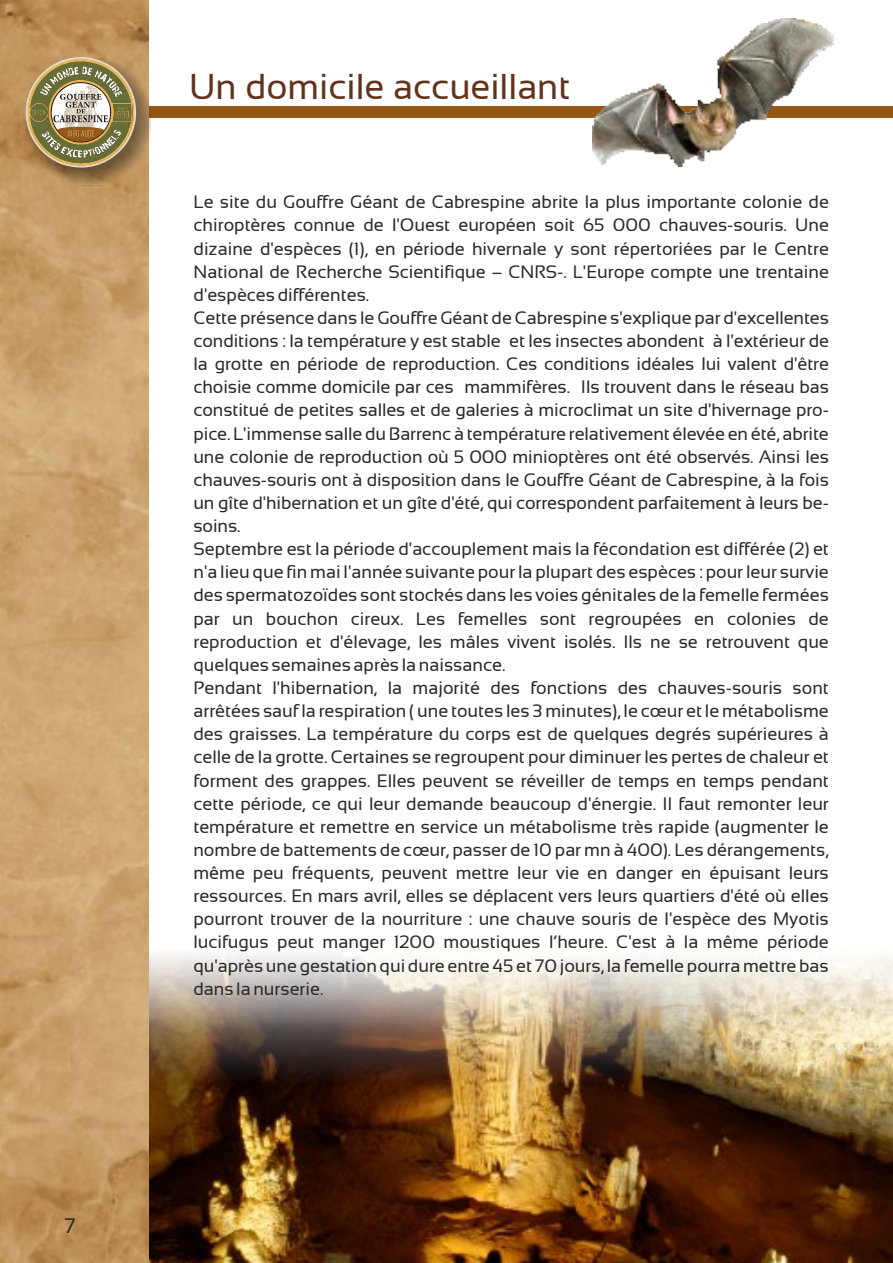
<style>
.page{position:relative;width:893px;height:1263px;background:#fff}
.page>*{position:absolute;margin:0;border:0;box-sizing:border-box;transform-origin:0 0}
.t1{font:36px "Sansation";color:#61331c}
.t2{font:21px "Sansation";color:#2b2929}
.t3{font:18px/23.1px "Sansation";color:#2b2929}
</style>
<div class="page">
<img style="left:149px;top:955px;width:744px;height:308px">
<img style="left:0;top:0;width:149px;height:1263px">
<div style="left:149px;top:106px;width:744px;height:12px;background:#965714"></div>
<img style="left:592px;top:19px;width:241px;height:148px">
<div style="left:24px;top:58px;width:127px;height:127px;background:#1c1c17;opacity:.49"></div>
<svg style="left:26px;top:56px;width:110px;height:112px;background:#a29268"></svg>
<p class="t2" style="left:64px;top:1218px;width:13px">7</p>
<h1 class="t1" style="left:189px;top:73px;width:383px">Un domicile accueillant</h1>
<p class="t3" style="left:193px;top:192px;width:637px">Le site du Gouffre Géant de Cabrespine abrite la plus importante colonie de chiroptères connue de l'Ouest européen soit 65 000 chauves-souris. Une dizaine d'espèces (1), en période hivernale y sont répertoriées par le Centre National de Recherche Scientifique – CNRS-. L'Europe compte une trentaine d'espèces différentes.<br>Cette présence dans le Gouffre Géant de Cabrespine s'explique par d'excellentes conditions : la température y est stable et les insectes abondent à l'extérieur de la grotte en période de reproduction. Ces conditions idéales lui valent d'être choisie comme domicile par ces mammifères. Ils trouvent dans le réseau bas constitué de petites salles et de galeries à microclimat un site d'hivernage pro&shy;pice. L'immense salle du Barrenc à température relativement élevée en été, abrite une colonie de reproduction où 5 000 minioptères ont été observés. Ainsi les chauves-souris ont à disposition dans le Gouffre Géant de Cabrespine, à la fois un gîte d'hibernation et un gîte d'été, qui correspondent parfaitement à leurs be&shy;soins.<br>Septembre est la période d'accouplement mais la fécondation est différée (2) et n'a lieu que fin mai l'année suivante pour la plupart des espèces : pour leur survie des spermatozoïdes sont stockés dans les voies génitales de la femelle fermées par un bouchon cireux. Les femelles sont regroupées en colonies de reproduction et d'élevage, les mâles vivent isolés. Ils ne se retrouvent que quelques semaines après la naissance.<br>Pendant l'hibernation, la majorité des fonctions des chauves-souris sont arrêtées sauf la respiration ( une toutes les 3 minutes), le cœur et le métabolisme des graisses. La température du corps est de quelques degrés supérieures à celle de la grotte. Certaines se regroupent pour diminuer les pertes de chaleur et forment des grappes. Elles peuvent se réveiller de temps en temps pendant cette période, ce qui leur demande beaucoup d'énergie. Il faut remonter leur température et remettre en service un métabolisme très rapide (augmenter le nombre de battements de cœur, passer de 10 par mn à 400). Les dérangements, même peu fréquents, peuvent mettre leur vie en danger en épuisant leurs ressources. En mars avril, elles se déplacent vers leurs quartiers d'été où elles pourront trouver de la nourriture : une chauve souris de l'espèce des Myotis lucifugus peut manger 1200 moustiques l’heure. C'est à la même période qu'après une gestation qui dure entre 45 et 70 jours, la femelle pourra mettre bas dans la nurserie.</p>
</div>
